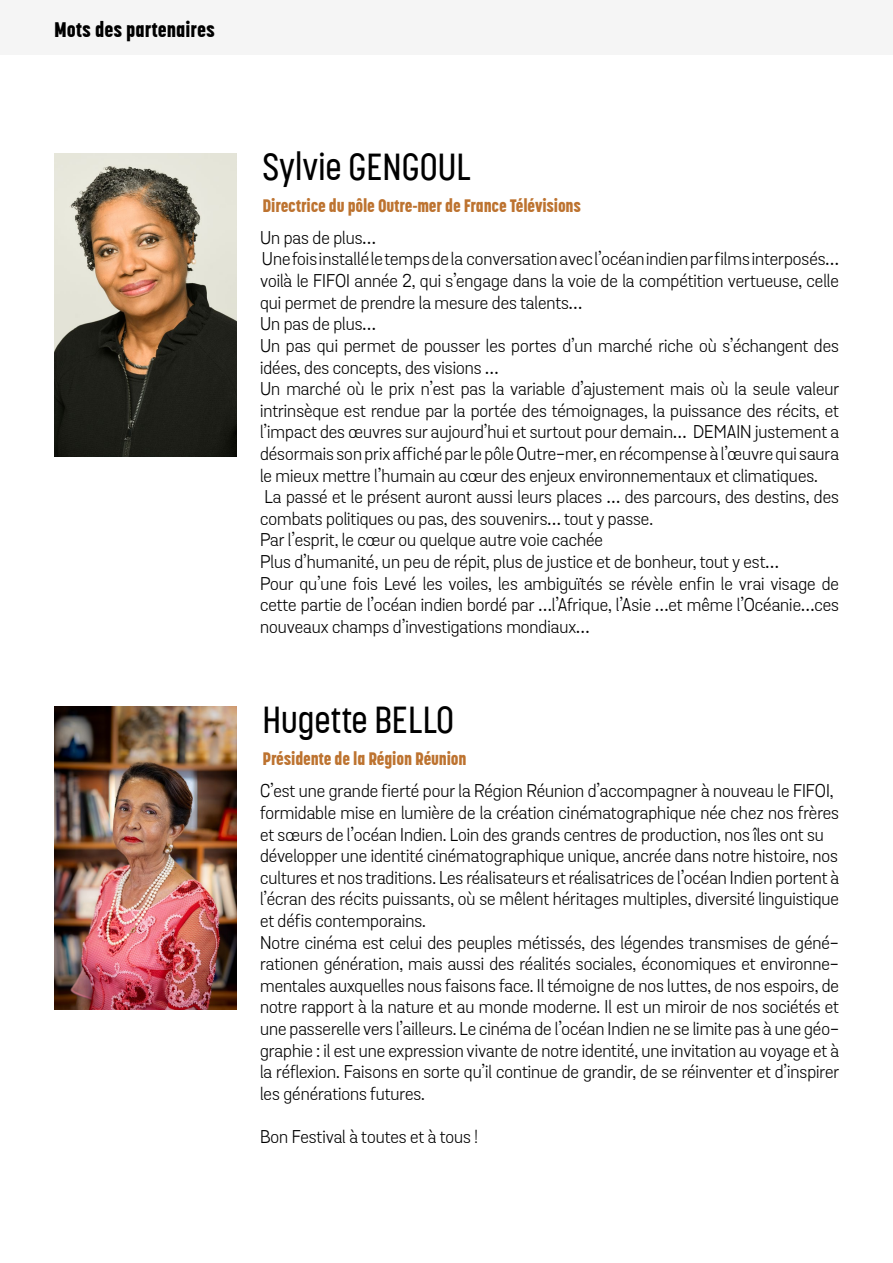
<style>
.page{position:relative;width:893px;height:1263px;background:#fff}
.page>*{position:absolute;margin:0;border:0;box-sizing:border-box;transform-origin:0 0}
.t1{font:500 37.5px "Korolev Condensed W04";color:#000}
.t2{font:800 21px "Korolev Condensed W04";color:#000}
.t3{font:18px/21.6px "Grota Sans Book 91628";color:#000}
.t4{font:800 18px "Korolev Condensed W04";letter-spacing:-.01em;color:#bd7330}
</style>
<div class="page">
<div style="left:0;top:0;width:893px;height:54px;background:#f5f5f5"></div>
<img style="left:54px;top:153px;width:182px;height:303px">
<img style="left:54px;top:707px;width:182px;height:303px">
<p class="t2" style="left:54px;top:17px;width:162px">Mots des partenaires</p>
<h1 class="t1" style="left:262px;top:144px;width:210px">Sylvie GENGOUL</h1>
<p class="t4" style="left:262px;top:194px;width:320px">Directrice du pôle Outre-mer de France Télévisions</p>
<p class="t3" style="left:260px;top:227px;width:581px">Un pas de plus…<br>Une fois installé le temps de la conversation avec l’océan indien par films interposés… voilà le FIFOI année 2, qui s’engage dans la voie de la compétition vertueuse, celle qui permet de prendre la mesure des talents…<br>Un pas de plus…<br>Un pas qui permet de pousser les portes d’un marché riche où s’échangent des idées, des concepts, des visions …<br>Un marché où le prix n’est pas la variable d’ajustement mais où la seule valeur intrinsèque est rendue par la portée des témoignages, la puissance des récits, et l’impact des œuvres sur aujourd’hui et surtout pour demain… DEMAIN justement a désormais son prix affiché par le pôle Outre-mer, en récompense à l’œuvre qui saura le mieux mettre l’humain au cœur des enjeux environnementaux et climatiques.<br>La passé et le présent auront aussi leurs places … des parcours, des destins, des combats politiques ou pas, des souvenirs… tout y passe.<br>Par l’esprit, le cœur ou quelque autre voie cachée<br>Plus d’humanité, un peu de répit, plus de justice et de bonheur, tout y est…<br>Pour qu’une fois Levé les voiles, les ambiguïtés se révèle enfin le vrai visage de cette partie de l’océan indien bordé par …l’Afrique, l’Asie …et même l’Océanie…ces nouveaux champs d’investigations mondiaux…</p>
<h1 class="t1" style="left:262px;top:698px;width:193px">Hugette BELLO</h1>
<p class="t4" style="left:262px;top:748px;width:206px">Présidente de la Région Réunion</p>
<p class="t3" style="left:260px;top:781px;width:581px">C’est une grande fierté pour la Région Réunion d’accompagner à nouveau le FIFOI, formidable mise en lumière de la création cinématographique née chez nos frères et sœurs de l’océan Indien. Loin des grands centres de production, nos îles ont su développer une identité cinématographique unique, ancrée dans notre histoire, nos cultures et nos traditions. Les réalisateurs et réalisatrices de l’océan Indien portent à l’écran des récits puissants, où se mêlent héritages multiples, diversité linguistique et défis contemporains.<br>Notre cinéma est celui des peuples métissés, des légendes transmises de géné&shy;rationen génération, mais aussi des réalités sociales, économiques et environne&shy;mentales auxquelles nous faisons face. Il témoigne de nos luttes, de nos espoirs, de notre rapport à la nature et au monde moderne. Il est un miroir de nos sociétés et une passerelle vers l’ailleurs. Le cinéma de l’océan Indien ne se limite pas à une géo&shy;graphie : il est une expression vivante de notre identité, une invitation au voyage et à la réflexion. Faisons en sorte qu’il continue de grandir, de se réinventer et d’inspirer les générations futures.</p>
<p class="t3" style="left:260px;top:1126px;width:219px">Bon Festival à toutes et à tous !</p>
</div>
